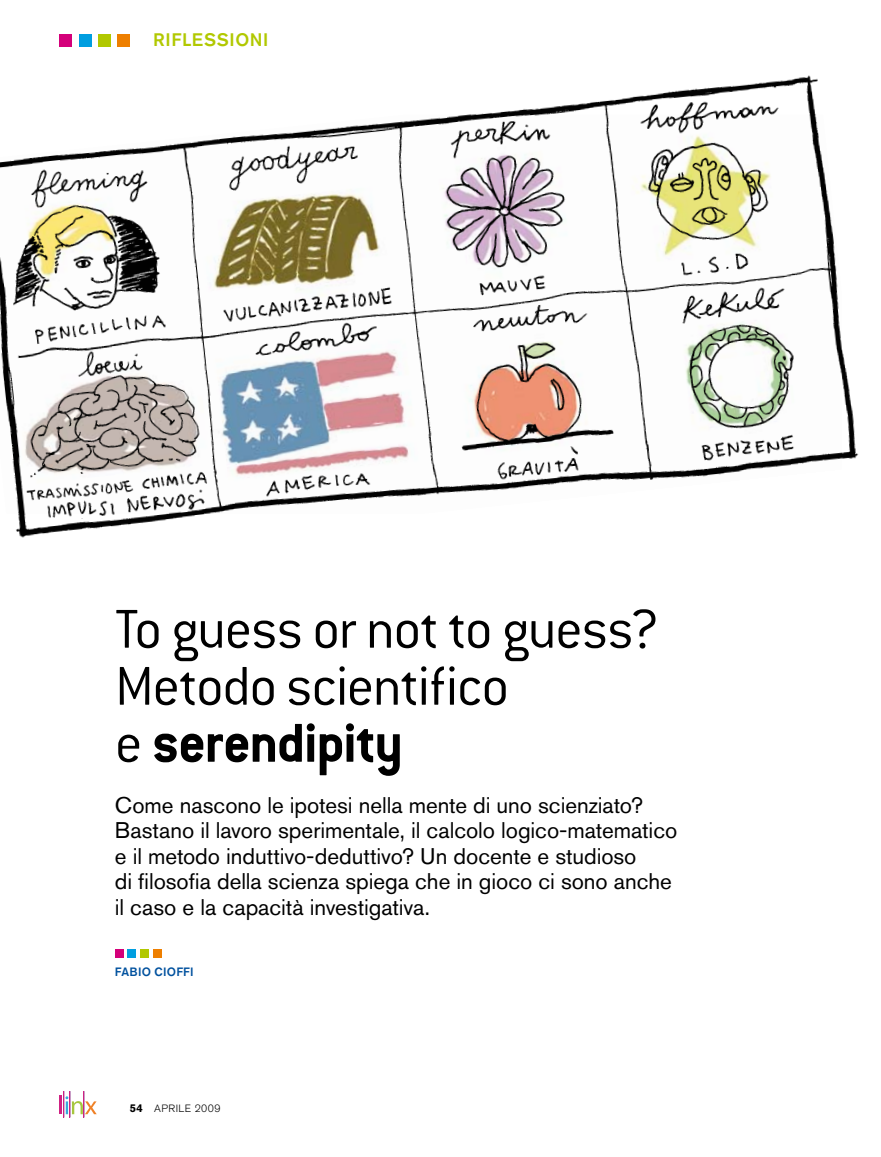
<style>
.page{position:relative;width:881px;height:1157px;background:#fff}
.page>*{position:absolute;margin:0;border:0;box-sizing:border-box;transform-origin:0 0}
.t1{font:300 60px/57px "Conduit ITC";letter-spacing:-.02em;color:#000}
.t2{font:60px "Conduit ITCTT Bold";letter-spacing:-.025em;color:#000}
.t3{font:22.5px/25.5px "Akzidenz Grotesk BQ";color:#000}
.t4{font:500 18px "Akzidenz Grotesk BQ";color:#b1c800}
.t5{font:500 12px "Akzidenz Grotesk BQ";letter-spacing:.02em;color:#00519e}
.t6{font:300 10.5px "Akzidenz Grotesk BQ";letter-spacing:.04em;color:#000}
.s1{font-family:"Conduit ITC";font-weight:300}
.s2{font-weight:700;font-size:11.25px}
</style>
<div class="page">
<hr style="left:59px;top:1095px;width:3px;height:19px;background:#cf2283">
<svg style="left:64px;top:1091px;width:33px;height:26px"></svg>
<div style="left:117px;top:34px;width:13px;height:13px;background:#ee7f00"></div>
<div style="left:79px;top:34px;width:12px;height:13px;background:#009ee0"></div>
<div style="left:98px;top:34px;width:13px;height:13px;background:#b1c800"></div>
<div style="left:60px;top:34px;width:12px;height:13px;background:#d4007a"></div>
<div style="left:153px;top:949px;width:9px;height:9px;background:#ee7f00"></div>
<div style="left:128px;top:949px;width:8px;height:9px;background:#009ee0"></div>
<div style="left:140px;top:949px;width:9px;height:9px;background:#b1c800"></div>
<div style="left:115px;top:949px;width:8px;height:9px;background:#d4007a"></div>
<img style="left:16px;top:75px;width:843px;height:463px">
<img style="left:0;top:115px;width:841px;height:398px">
<p class="t4" style="left:153px;top:29px;width:40px">RI FLESSI</p>
<p class="t4" style="left:235px;top:29px;width:24px">ONI</p>
<h1 class="t1" style="left:115px;top:600px;width:546px">To guess or not to guess?<br>Metodo scientifico</h1>
<h1 class="t2" style="left:115px;top:708px;width:290px"><span class="s1">e</span> serendipity</h1>
<p class="t3" style="left:115px;top:792px;width:563px">Come nascono le ipotesi nella mente di uno scienziato?<br>Bastano il lavoro sperimentale, il calcolo logico-matematico e il metodo induttivo-deduttivo? Un docente e studioso<br>di filosofia della scienza spiega che in gioco ci sono anche il caso e la capacità investigativa.</p>
<p class="t5" style="left:115px;top:964px;width:78px">FABIO CIOFFI</p>
<p class="t6" style="left:130px;top:1103px;width:92px"><span class="s2">54</span> APRILE 2009</p>
</div>
